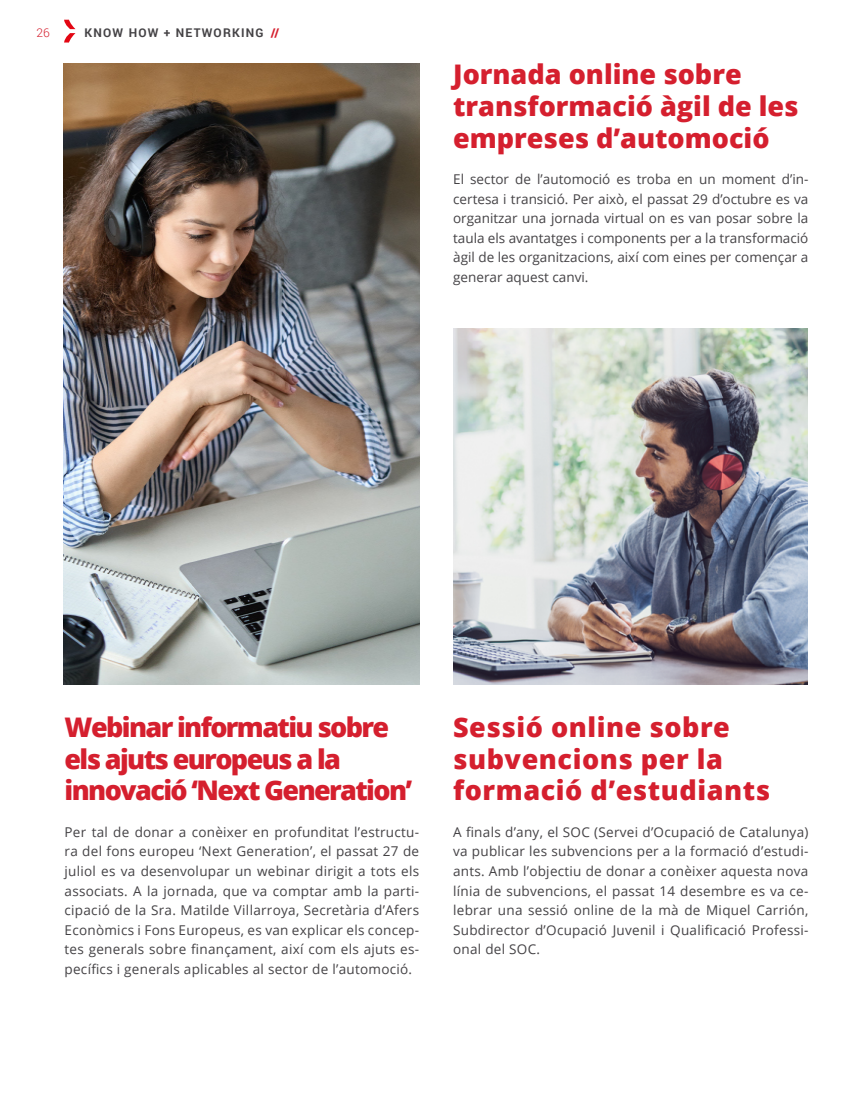
<style>
.page{position:relative;width:851px;height:1106px;background:#fff}
.page>*{position:absolute;margin:0;border:0;box-sizing:border-box;transform-origin:0 0}
.t1{font:800 27px/31.5px "Open Sans";letter-spacing:-.06em;color:#d51f2e}
.t2{font:800 27px/31.5px "Open Sans";color:#d51f2e}
.t3{font:800 27px/31.5px "Open Sans";letter-spacing:.02em;color:#d51f2e}
.t4{font:13.5px/19.5px "Open Sans";letter-spacing:.02em;color:#444245;text-align:justify}
.t5{font:700 12px "Roboto";letter-spacing:.1em;color:#444245}
.t6{font:300 12px "Roboto";color:#d51f2e}
.s1{color:#d51f2e}
</style>
<div class="page">
<svg style="left:64px;top:20px;width:11px;height:23px"></svg>
<img style="left:64px;top:64px;width:355px;height:621px">
<img style="left:454px;top:329px;width:353px;height:356px">
<p class="t6" style="left:37px;top:25px;width:15px">26</p>
<p class="t5" style="left:85px;top:25px;width:196px">KNOW HOW + NETWORKING <span class="s1">//</span></p>
<h1 class="t2" style="left:453px;top:57px;width:347px">Jornada online sobre transformació àgil de les empreses d’automoció</h1>
<p class="t4" style="left:453px;top:169px;width:357px">El sector de l’automoció es troba en un moment d’in&shy;certesa i transició. Per això, el passat 29 d’octubre es va organitzar una jornada virtual on es van posar sobre la taula els avantatges i components per a la transformació àgil de les organitzacions, així com eines per començar a generar aquest canvi.</p>
<h1 class="t1" style="left:65px;top:710px;width:349px">Webinar informatiu sobre els ajuts europeus a la innovació ‘Next Generation’</h1>
<p class="t4" style="left:65px;top:822px;width:356px">Per tal de donar a conèixer en profunditat l’estructu&shy;ra del fons europeu ‘Next Generation’, el passat 27 de juliol es va desenvolupar un webinar dirigit a tots els associats. A la jornada, que va comptar amb la parti&shy;cipació de la Sra. Matilde Villarroya, Secretària d’Afers Econòmics i Fons Europeus, es van explicar els concep&shy;tes generals sobre finançament, així com els ajuts es&shy;pecífics i generals aplicables al sector de l’automoció.</p>
<h1 class="t3" style="left:453px;top:710px;width:318px">Sessió online sobre subvencions per la formació d’estudiants</h1>
<p class="t4" style="left:453px;top:822px;width:357px">A finals d’any, el SOC (Servei d’Ocupació de Catalunya) va publicar les subvencions per a la formació d’estudi&shy;ants. Amb l’objectiu de donar a conèixer aquesta nova línia de subvencions, el passat 14 desembre es va ce&shy;lebrar una sessió online de la mà de Miquel Carrión, Subdirector d’Ocupació Juvenil i Qualificació Professi&shy;onal del SOC.</p>
</div>
